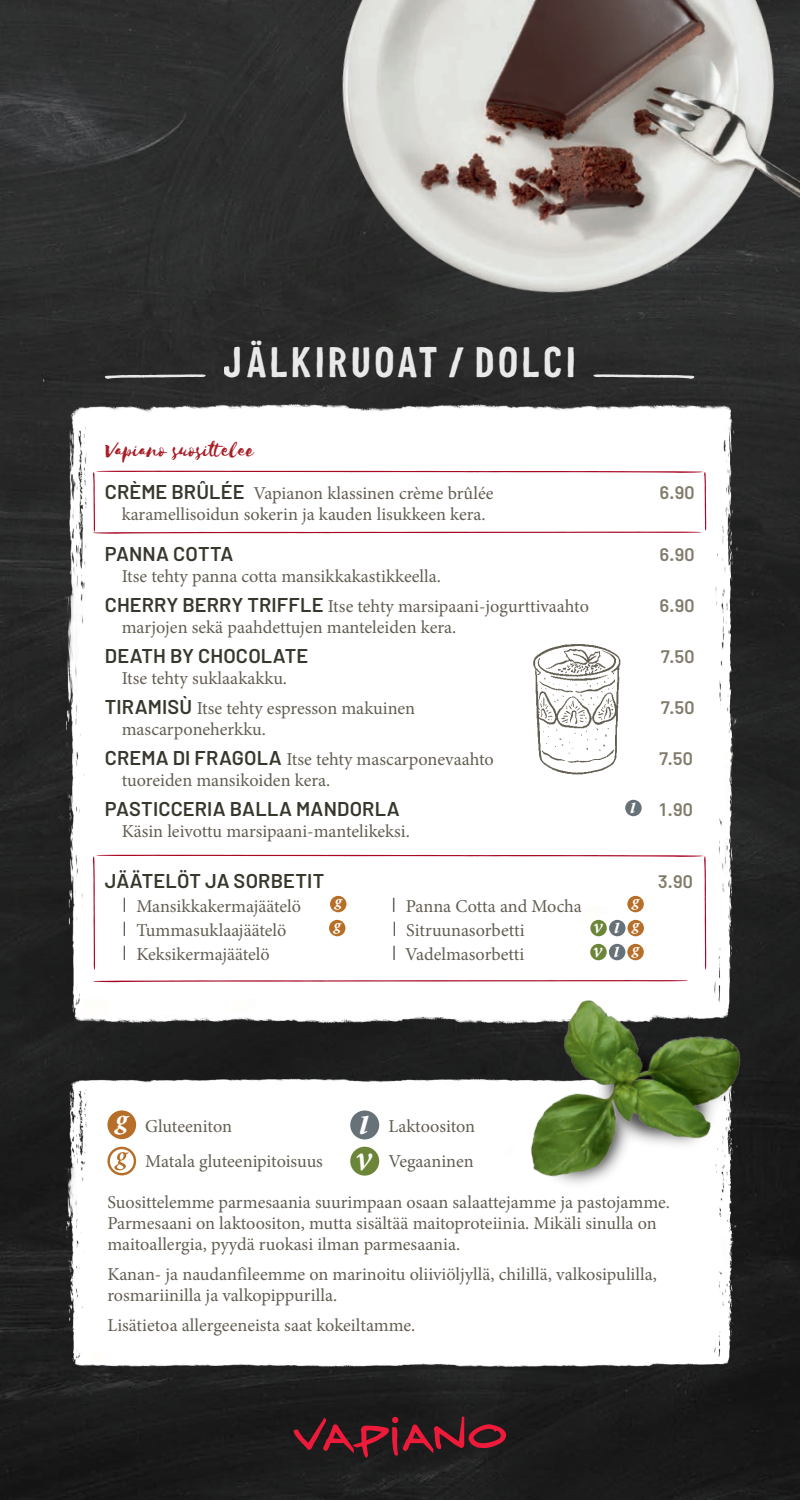
<style>
.page{position:relative;width:800px;height:1500px;background:#fff}
.page>*{position:absolute;margin:0;border:0;box-sizing:border-box;transform-origin:0 0}
.t1{font:700 44px "Vapiano Deco";letter-spacing:.07em;color:#fff}
.t2{font:italic 600 36.8px/36.2px "Minion Pro";color:#fff;text-align:right}
.t3{font:italic 700 25.8px "Minion Pro";color:#fff;scale:1.37 1}
.t4{font:24px "Selima";letter-spacing:.005em;color:#a81d26}
.t5{font:600 20px "Vapiano Sans";letter-spacing:.01em;color:#38372d}
.t6{font:18.2px/21px "Minion Pro";color:#635e53}
.t7{font:600 18.2px "Vapiano Sans";color:#817b6b}
.t8{font:italic 700 14.8px "Minion Pro";color:#fff;scale:1.37 1}
.s1{font-family:"Vapiano Sans";font-weight:600;font-size:20px;color:#38372d}
.s2{font-family:"DIN Pro";font-weight:300;font-size:20px;color:#38372d}
.s3{font-weight:600;font-size:20.8px}
.s4{font-weight:700;font-size:26px}
</style>
<div class="page">
<img style="left:0;top:0;width:800px;height:1500px">
<svg style="left:294px;top:1417px;width:212px;height:41px;background:#4e1b23"></svg>
<img style="left:14px;top:1055px;width:765px;height:345px">
<div style="left:350px;top:1111px;width:29px;height:28px;background:#667178;border-radius:50%"></div>
<div style="left:350px;top:1147px;width:29px;height:29px;background:#6b8638;border-radius:50%"></div>
<div style="left:107px;top:1110px;width:29px;height:29px;background:#b76e28;border-radius:50%"></div>
<svg style="left:107px;top:1147px;width:29px;height:28px"></svg>
<img style="left:150px;top:0;width:650px;height:347px">
<img style="left:20px;top:354px;width:759px;height:741px">
<div style="left:625px;top:800px;width:17px;height:16px;background:#667178;border-radius:50%"></div>
<svg style="left:104px;top:374px;width:102px;height:5px"></svg>
<svg style="left:593px;top:374px;width:102px;height:5px"></svg>
<svg style="left:91px;top:980px;width:393px;height:2px"></svg>
<svg style="left:93px;top:855px;width:613px;height:115px"></svg>
<svg style="left:91px;top:471px;width:615px;height:63px"></svg>
<img style="left:525px;top:634px;width:104px;height:150px">
<img style="left:484px;top:966px;width:299px;height:247px">
<h1 class="t1" style="left:223px;top:341px;width:355px">JÄLKIRUOAT / DOLCI</h1>
<h3 class="t4" style="left:105px;top:437px;width:151px">Vapiano suosittelee</h3>
<p class="t6" style="left:105px;top:483px;width:390px"><span class="s1">CRÈME BRÛLÉE</span> Vapianon klassinen crème brûlée</p>
<p class="t7" style="left:659px;top:481px;width:36px">6.90</p>
<p class="t6" style="left:122px;top:504px;width:365px">karamellisoidun sokerin ja kauden lisukkeen kera.</p>
<p class="t5" style="left:105px;top:541px;width:130px">PANNA COTTA</p>
<p class="t7" style="left:659px;top:543px;width:36px">6.90</p>
<p class="t6" style="left:105px;top:561px;width:486px;line-height:30px;text-indent:17px">Itse tehty panna cotta mansikkakastikkeella.<br><span class="s1">CHERRY BERRY TRIFFLE</span> Itse tehty marsipaani-jogurttivaahto</p>
<p class="t7" style="left:659px;top:594px;width:36px">6.90</p>
<p class="t6" style="left:122px;top:617px;width:336px">marjojen sekä paahdettujen manteleiden kera.</p>
<p class="t5" style="left:105px;top:643px;width:205px">DEATH BY CHOCOLATE</p>
<p class="t7" style="left:660px;top:645px;width:35px">7.50</p>
<p class="t6" style="left:105px;top:663px;width:312px;line-height:30px;text-indent:17px">Itse tehty suklaakakku.<br><span class="s1">TIRAMISÙ</span> Itse tehty espresson makuinen</p>
<p class="t7" style="left:661px;top:696px;width:35px">7.50</p>
<p class="t6" style="left:105px;top:714px;width:391px;line-height:30px;text-indent:17px">mascarponeherkku.<br><span class="s1">CREMA DI FRAGOLA</span> Itse tehty mascarponevaahto</p>
<p class="t7" style="left:659px;top:747px;width:35px">7.50</p>
<p class="t6" style="left:122px;top:770px;width:210px">tuoreiden mansikoiden kera.</p>
<p class="t5" style="left:105px;top:797px;width:296px">PASTICCERIA BALLA MANDORLA</p>
<p class="t7" style="left:607px;top:798px;width:87px"><sup>v</sup> <sup>l</sup> 1.90</p>
<p class="t6" style="left:122px;top:821px;width:290px">Käsin leivottu marsipaani-mantelikeksi.</p>
<p class="t5" style="left:105px;top:869px;width:221px">JÄÄTELÖT JA SORBETIT</p>
<p class="t7" style="left:658px;top:870px;width:36px">3.90</p>
<p class="t6" style="left:122px;top:896px;width:221px"><span class="s2">I</span> Mansikkakermajäätelö <sup>l</sup> <sup>g</sup></p>
<p class="t6" style="left:391px;top:896px;width:192px"><span class="s2">I</span> Panna Cotta and Mocha</p>
<p class="t8" style="left:612px;top:894px;width:22px">l <sup>g</sup></p>
<p class="t6" style="left:122px;top:920px;width:166px"><span class="s2">I</span> Tummasuklaajäätelö</p>
<p class="t8" style="left:313px;top:918px;width:22px">l <sup>g</sup></p>
<p class="t6" style="left:392px;top:920px;width:134px"><span class="s2">I</span> Sitruunasorbetti</p>
<p class="t8" style="left:593px;top:918px;width:35px"><span class="s3">v</span>ll<sup>g</sup></p>
<p class="t6" style="left:122px;top:944px;width:150px"><span class="s2">I</span> Keksikermajäätelö</p>
<p class="t6" style="left:391px;top:944px;width:135px"><span class="s2">I</span> Vadelmasorbetti</p>
<p class="t8" style="left:593px;top:942px;width:35px"><span class="s3">v</span>ll<sup>g</sup></p>
<h3 class="t3" style="left:80px;top:1107px;width:36px">l <sup>g</sup></h3>
<h2 class="t2" style="left:318px;top:1104px;width:55px">v <span class="s4">l </span>v</h2>
<p class="t6" style="left:107px;top:1192px;width:564px">Suosittelemme parmesaania suurimpaan osaan salaattejamme ja pastojamme.<br>Parmesaani on laktoositon, mutta sisältää maitoproteiinia. Mikäli sinulla on maitoallergia, pyydä ruokasi ilman parmesaania.</p>
<p class="t6" style="left:107px;top:1264px;width:551px">Kanan- ja naudanfileemme on marinoitu oliiviöljyllä, chilillä, valkosipulilla, rosmariinilla ja valkopippurilla.</p>
<p class="t6" style="left:107px;top:1315px;width:309px">Lisätietoa allergeeneista saat kokeiltamme.</p>
<p class="t6" style="left:145px;top:1109px;width:179px;line-height:35px">Gluteeniton<br>Matala gluteenipitoisuus</p>
<p class="t6" style="left:388px;top:1109px;width:88px;line-height:35px">Laktoositon<br>Vegaaninen</p>
</div>
